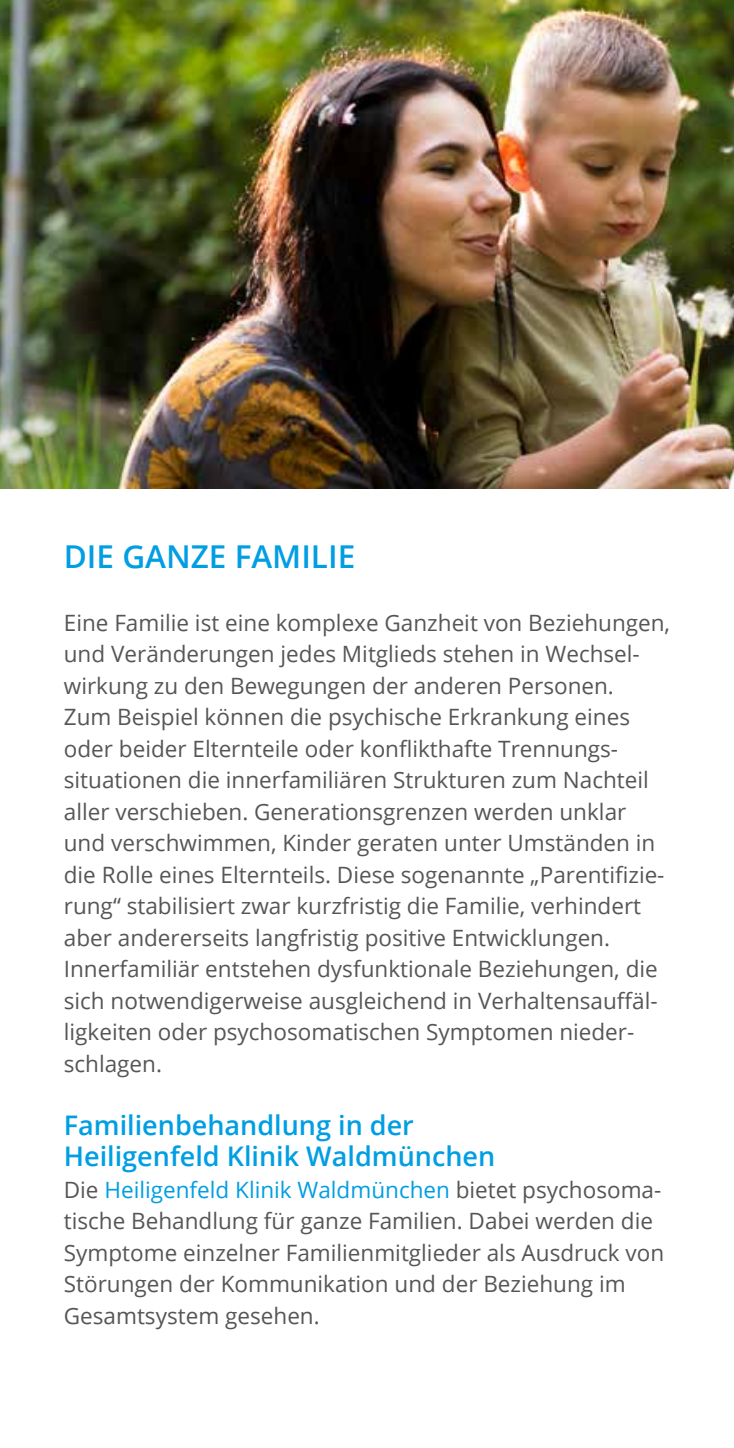
<style>
.page{position:relative;width:734px;height:1448px;background:#fff}
.page>*{position:absolute;margin:0;border:0;box-sizing:border-box;transform-origin:0 0}
.t1{font:600 31.5px "Open Sans";color:#009ee3}
.t2{font:600 27px/31.5px "Open Sans";color:#009ee3}
.t3{font:22.5px/31.5px "Open Sans";color:#565655}
.s1{color:#009ee3}
</style>
<div class="page">
<img style="left:0;top:0;width:733px;height:488px">
<h1 class="t1" style="left:64px;top:535px;width:293px">DIE GANZE FAMILIE</h1>
<p class="t3" style="left:64px;top:606px;width:607px">Eine Familie ist eine komplexe Ganzheit von Beziehungen, und Veränderungen jedes Mitglieds stehen in Wechsel&shy;wirkung zu den Bewegungen der anderen Personen.<br>Zum Beispiel können die psychische Erkrankung eines oder beider Elternteile oder konflikthafte Trennungs&shy;situationen die innerfamiliären Strukturen zum Nachteil aller verschieben. Generationsgrenzen werden unklar und verschwimmen, Kinder geraten unter Umständen in die Rolle eines Elternteils. Diese sogenannte „Parentifizie&shy;rung“ stabilisiert zwar kurzfristig die Familie, verhindert aber andererseits langfristig positive Entwicklungen.<br>Innerfamiliär entstehen dysfunktionale Beziehungen, die sich notwendigerweise ausgleichend in Verhaltensauffäl&shy;ligkeiten oder psychosomatischen Symptomen nieder&shy;schlagen.</p>
<p class="t2" style="left:64px;top:1109px;width:433px">Familienbehandlung in der<br>Heiligenfeld Klinik Waldmünchen</p>
<p class="t3" style="left:64px;top:1173px;width:602px">Die <span class="s1">Heiligenfeld Klinik Waldmünchen</span> bietet psychosoma&shy;tische Behandlung für ganze Familien. Dabei werden die Symptome einzelner Familienmitglieder als Ausdruck von Störungen der Kommunikation und der Beziehung im Gesamtsystem gesehen.</p>
</div>
